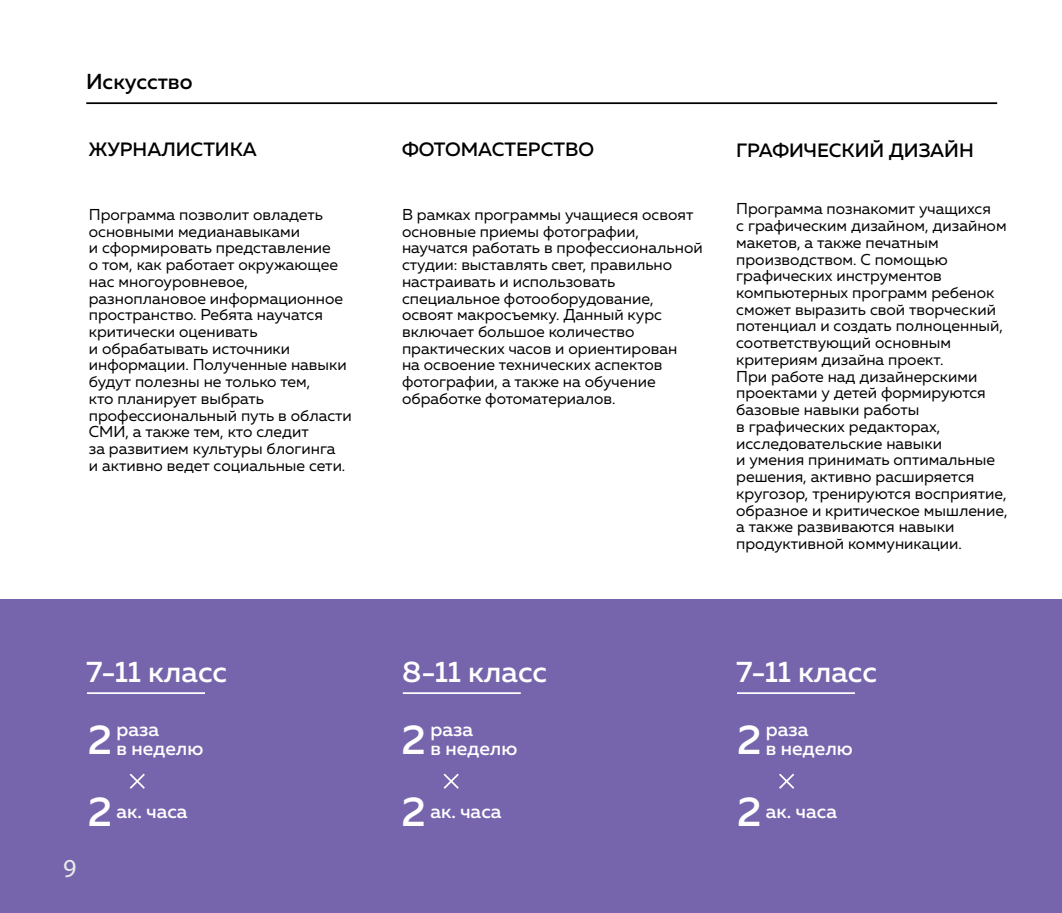
<style>
.page{position:relative;width:1062px;height:913px;background:#fff}
.page>*{position:absolute;margin:0;border:0;box-sizing:border-box;transform-origin:0 0}
.t1{font:500 41.48px "Muller";color:#fff}
.t2{font:500 29.57px "Muller";color:#fff}
.t3{font:25.9px "Myriad Pro";color:#e9ecea}
.t4{font:500 21.7px "Muller";color:#000001}
.t5{font:500 19.25px/19.2px "Muller";color:#fff}
.t6{font:500 19.25px "Muller";color:#000001}
.t7{font:15.75px/16.8px "Muller";color:#000001}
.s1{font-size:41.48px}
</style>
<div class="page">
<div style="left:0;top:600px;width:1062px;height:313px;background:#7665ad"></div>
<hr style="left:86px;top:102px;width:911px;height:2px;background:#000001">
<hr style="left:87px;top:692px;width:118px;height:2px;background:#fff">
<hr style="left:403px;top:692px;width:118px;height:2px;background:#fff">
<hr style="left:737px;top:692px;width:118px;height:2px;background:#fff">
<svg style="left:129px;top:773px;width:16px;height:16px"></svg>
<svg style="left:443px;top:773px;width:16px;height:16px"></svg>
<svg style="left:779px;top:773px;width:16px;height:16px"></svg>
<h3 class="t4" style="left:86px;top:68px;width:108px">Искусство</h3>
<p class="t6" style="left:89px;top:138px;width:169px">ЖУРНАЛИСТИКА</p>
<p class="t7" style="left:89px;top:206px;width:264px">Программа позволит овладеть основными медианавыками<br>и сформировать представление<br>о том, как работает окружающее нас многоуровневое, разноплановое информационное пространство. Ребята научатся критически оценивать<br>и обрабатывать источники информации. Полученные навыки будут полезны не только тем,<br>кто планирует выбрать профессиональный путь в области<br>СМИ, а также тем, кто следит<br>за развитием культуры блогинга<br>и активно ведет социальные сети.</p>
<p class="t6" style="left:402px;top:138px;width:193px">ФОТОМАСТЕРСТВО</p>
<p class="t7" style="left:402px;top:206px;width:302px">В рамках программы учащиеся освоят основные приемы фотографии, научатся работать в профессиональной студии: выставлять свет, правильно настраивать и использовать специальное фотооборудование, освоят макросъемку. Данный курс включает большое количество практических часов и ориентирован<br>на освоение технических аспектов фотографии, а также на обучение обработке фотоматериалов.</p>
<p class="t6" style="left:736px;top:138px;width:239px">ГРАФИЧЕСКИЙ ДИЗАЙН</p>
<p class="t7" style="left:736px;top:200px;width:273px">Программа познакомит учащихся<br>с графическим дизайном, дизайном макетов, а также печатным производством. С помощью графических инструментов компьютерных программ ребенок сможет выразить свой творческий потенциал и создать полноценный, соответствующий основным критериям дизайна проект.<br>При работе над дизайнерскими проектами у детей формируются базовые навыки работы<br>в графических редакторах, исследовательские навыки<br>и умения принимать оптимальные решения, активно расширяется кругозор, тренируются восприятие, образное и критическое мышление, а также развиваются навыки продуктивной коммуникации.</p>
<h2 class="t2" style="left:86px;top:653px;width:142px">7-11 класс</h2>
<h2 class="t2" style="left:402px;top:653px;width:147px">8-11 класс</h2>
<h2 class="t2" style="left:736px;top:653px;width:142px">7-11 класс</h2>
<h3 class="t3" style="left:63px;top:852px;width:15px">9</h3>
<h1 class="t1" style="left:88px;top:714px;width:26px">2</h1>
<p class="t5" style="left:116px;top:719px;width:88px">раза<br>в неделю</p>
<h1 class="t1" style="left:401px;top:714px;width:26px">2</h1>
<p class="t5" style="left:401px;top:801px;width:101px"><span class="s1">2</span> ак. часа</p>
<p class="t5" style="left:430px;top:719px;width:88px">раза<br>в неделю</p>
<h1 class="t1" style="left:737px;top:714px;width:26px">2</h1>
<p class="t5" style="left:737px;top:801px;width:101px"><span class="s1">2</span> ак. часа</p>
<p class="t5" style="left:766px;top:719px;width:88px">раза<br>в неделю</p>
<p class="t5" style="left:88px;top:801px;width:101px"><span class="s1">2</span> ак. часа</p>
</div>
